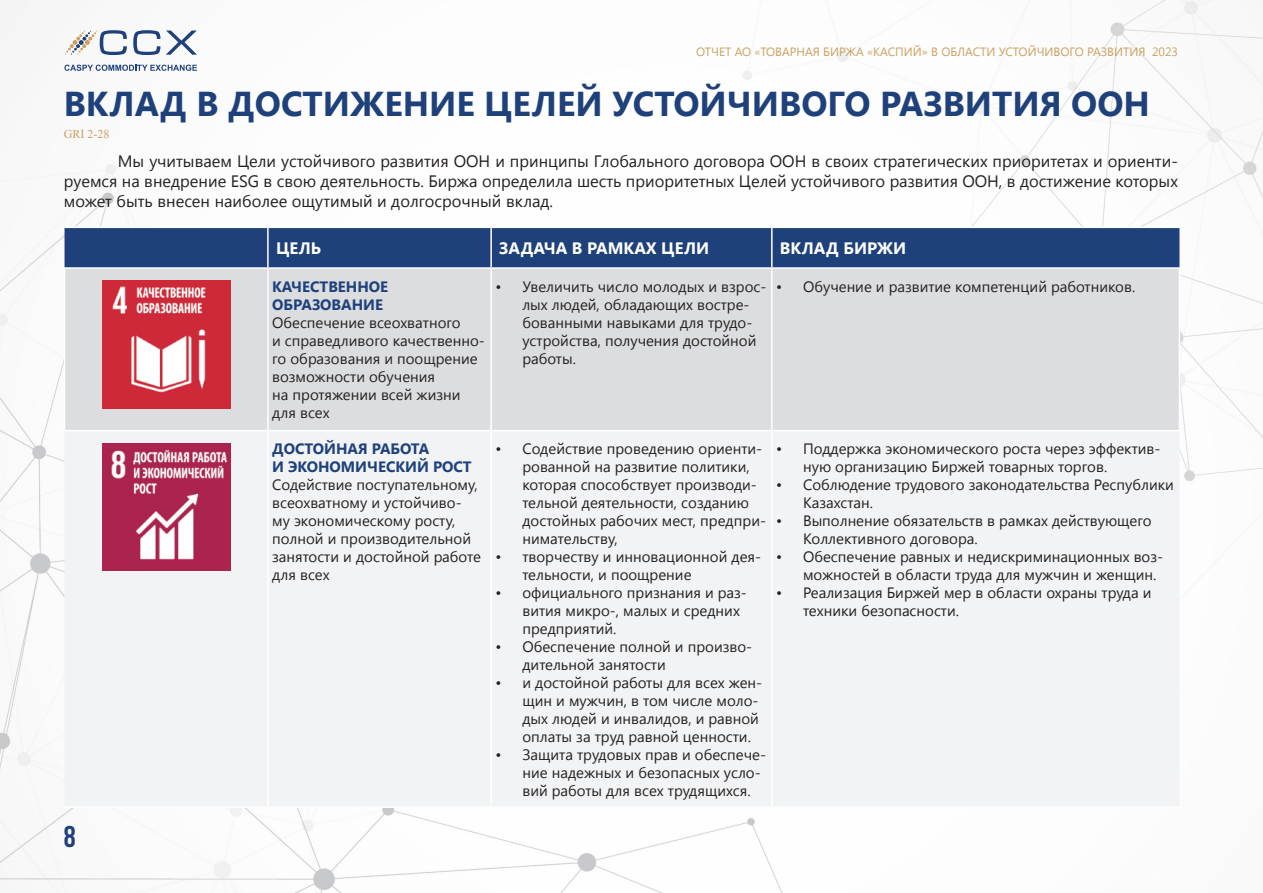
<style>
.page{position:relative;width:1263px;height:893px;background:#fff}
.page>*{position:absolute;margin:0;border:0;box-sizing:border-box;transform-origin:0 0}
.ПОДЗАГОЛОВОК{font:700 34.5px "Segoe UI";color:#1f417b}
.t1{font:700 30px "Bebas Neue";color:#1f417b}
.t2{font:16.5px/19.8px "Segoe UI";color:#231f20;text-align:justify}
.t3{font:700 16.5px "Segoe UI";color:#fff}
.t4{font:15px/18px "Segoe UI";color:#231f20}
.t5{font:700 15px "Segoe UI";color:#1f417b}
.t6{font:12px "Segoe UI";color:#caa15f}
.ПОДЗАГОЛОВОК-2{font:12px "Times New Roman";color:#caa15f}
</style>
<div class="page">
<img style="left:0;top:0;width:1263px;height:893px">
<svg style="left:133px;top:30px;width:27px;height:25px"></svg>
<svg style="left:166px;top:31px;width:31px;height:24px"></svg>
<svg style="left:64px;top:65px;width:133px;height:6px"></svg>
<svg style="left:65px;top:30px;width:62px;height:25px"></svg>
<div style="left:65px;top:228px;width:1114px;height:39px;background:#1f417b"></div>
<div style="left:65px;top:269px;width:1114px;height:161px;background:#dcdddf"></div>
<div style="left:65px;top:431px;width:1114px;height:375px;background:#f2f3f4"></div>
<hr style="left:267px;top:431px;width:2px;height:375px;background:#fff">
<hr style="left:490px;top:431px;width:2px;height:375px;background:#fff">
<hr style="left:771px;top:431px;width:1px;height:375px;background:#fff">
<hr style="left:64px;top:227px;width:204px;height:1px;background:#fff">
<hr style="left:268px;top:227px;width:223px;height:1px;background:#fff">
<hr style="left:267px;top:228px;width:2px;height:39px;background:#fff">
<hr style="left:491px;top:227px;width:281px;height:1px;background:#fff">
<hr style="left:490px;top:228px;width:2px;height:39px;background:#fff">
<hr style="left:772px;top:227px;width:408px;height:1px;background:#fff">
<hr style="left:771px;top:228px;width:1px;height:39px;background:#fff">
<hr style="left:64px;top:267px;width:204px;height:2px;background:#fff">
<hr style="left:64px;top:269px;width:1px;height:161px;background:#fff">
<hr style="left:268px;top:267px;width:223px;height:2px;background:#fff">
<hr style="left:64px;top:430px;width:204px;height:1px;background:#fff">
<hr style="left:268px;top:430px;width:223px;height:1px;background:#fff">
<hr style="left:267px;top:269px;width:2px;height:161px;background:#fff">
<hr style="left:491px;top:267px;width:281px;height:2px;background:#fff">
<hr style="left:490px;top:269px;width:2px;height:161px;background:#fff">
<hr style="left:491px;top:430px;width:281px;height:1px;background:#fff">
<hr style="left:772px;top:267px;width:408px;height:2px;background:#fff">
<hr style="left:771px;top:269px;width:1px;height:161px;background:#fff">
<hr style="left:1179px;top:269px;width:1px;height:161px;background:#fff">
<hr style="left:772px;top:430px;width:408px;height:1px;background:#fff">
<hr style="left:64px;top:806px;width:204px;height:2px;background:#fff">
<hr style="left:268px;top:806px;width:223px;height:2px;background:#fff">
<hr style="left:491px;top:806px;width:281px;height:2px;background:#fff">
<hr style="left:772px;top:806px;width:408px;height:2px;background:#fff">
<img style="left:102px;top:281px;width:128px;height:127px">
<img style="left:102px;top:443px;width:128px;height:128px">
<p class="t6" style="left:696px;top:43px;width:483px">ОТЧЕТ АО «ТОВАРНАЯ БИРЖА «КАСПИЙ» В ОБЛАСТИ УСТОЙЧИВОГО РАЗВИТИЯ 2023</p>
<p class="ПОДЗАГОЛОВОК" style="left:64px;top:79px;width:1088px">ВКЛАД В ДОСТИЖЕНИЕ ЦЕЛЕЙ УСТОЙЧИВОГО РАЗВИТИЯ ООН</p>
<p class="ПОДЗАГОЛОВОК-2" style="left:64px;top:126px;width:47px">GRI 2-28</p>
<p class="t2" style="left:64px;top:151px;width:1116px;text-indent:54px">Мы учитываем Цели устойчивого развития ООН и принципы Глобального договора ООН в своих стратегических приоритетах и ориенти&shy;руемся на внедрение ESG в свою деятельность. Биржа определила шесть приоритетных Целей устойчивого развития ООН, в достижение которых может быть внесен наиболее ощутимый и долгосрочный вклад.</p>
<p class="t3" style="left:276px;top:236px;width:47px">ЦЕЛЬ</p>
<p class="t3" style="left:499px;top:236px;width:211px">ЗАДАЧА В РАМКАХ ЦЕЛИ</p>
<p class="t3" style="left:780px;top:236px;width:128px">ВКЛАД БИРЖИ</p>
<p class="t5" style="left:272px;top:276px;width:118px">КАЧЕСТВЕННОЕ</p>
<p class="t5" style="left:272px;top:294px;width:112px">ОБРАЗОВАНИЕ</p>
<p class="t4" style="left:272px;top:313px;width:190px">Обеспечение всеохватного</p>
<p class="t4" style="left:272px;top:331px;width:214px">и справедливого качественно&shy;го образования и поощрение возможности обучения</p>
<p class="t4" style="left:272px;top:385px;width:190px">на протяжении всей жизни для всех</p>
<p class="t4" style="left:522px;top:277px;width:245px;text-indent:-27px">• Увеличить число молодых и взрос&shy;лых людей, обладающих востре&shy;бованными навыками для трудо&shy;устройства, получения достойной работы.</p>
<p class="t4" style="left:776px;top:277px;width:361px">• Обучение и развитие компетенций работников.</p>
<p class="t1" style="left:64px;top:820px;width:13px">8</p>
<p class="t5" style="left:272px;top:438px;width:159px">ДОСТОЙНАЯ РАБОТА</p>
<p class="t5" style="left:272px;top:456px;width:201px">И ЭКОНОМИЧЕСКИЙ РОСТ</p>
<p class="t4" style="left:272px;top:475px;width:210px">Содействие поступательному, всеохватному и устойчиво&shy;му экономическому росту, полной и производительной занятости и достойной работе для всех</p>
<p class="t4" style="left:522px;top:439px;width:245px;text-indent:-27px">• Содействие проведению ориенти&shy;рованной на развитие политики, которая способствует производи&shy;тельной деятельности, созданию достойных рабочих мест, предпри&shy;нимательству,</p>
<p class="t4" style="left:522px;top:547px;width:240px;text-indent:-27px">• творчеству и инновационной дея&shy;тельности, и поощрение</p>
<p class="t4" style="left:522px;top:583px;width:226px;text-indent:-27px">• официального признания и раз&shy;вития микро-, малых и средних предприятий.</p>
<p class="t4" style="left:522px;top:637px;width:231px;text-indent:-27px">• Обеспечение полной и произво&shy;дительной занятости</p>
<p class="t4" style="left:522px;top:673px;width:241px;text-indent:-27px">• и достойной работы для всех жен&shy;щин и мужчин, в том числе моло&shy;дых людей и инвалидов, и равной оплаты за труд равной ценности.</p>
<p class="t4" style="left:522px;top:745px;width:245px;text-indent:-27px">• Защита трудовых прав и обеспече&shy;ние надежных и безопасных усло&shy;вий работы для всех трудящихся.</p>
<p class="t4" style="left:803px;top:439px;width:359px;text-indent:-27px">• Поддержка экономического роста через эффектив&shy;ную организацию Биржей товарных торгов.</p>
<p class="t4" style="left:803px;top:475px;width:372px;text-indent:-27px">• Соблюдение трудового законодательства Республики<br>Казахстан.</p>
<p class="t4" style="left:803px;top:511px;width:350px;text-indent:-27px">• Выполнение обязательств в рамках действующего<br>Коллективного договора.</p>
<p class="t4" style="left:803px;top:547px;width:361px;text-indent:-27px">• Обеспечение равных и недискриминационных воз&shy;можностей в области труда для мужчин и женщин.</p>
<p class="t4" style="left:803px;top:583px;width:350px;text-indent:-27px">• Реализация Биржей мер в области охраны труда и техники безопасности.</p>
</div>
